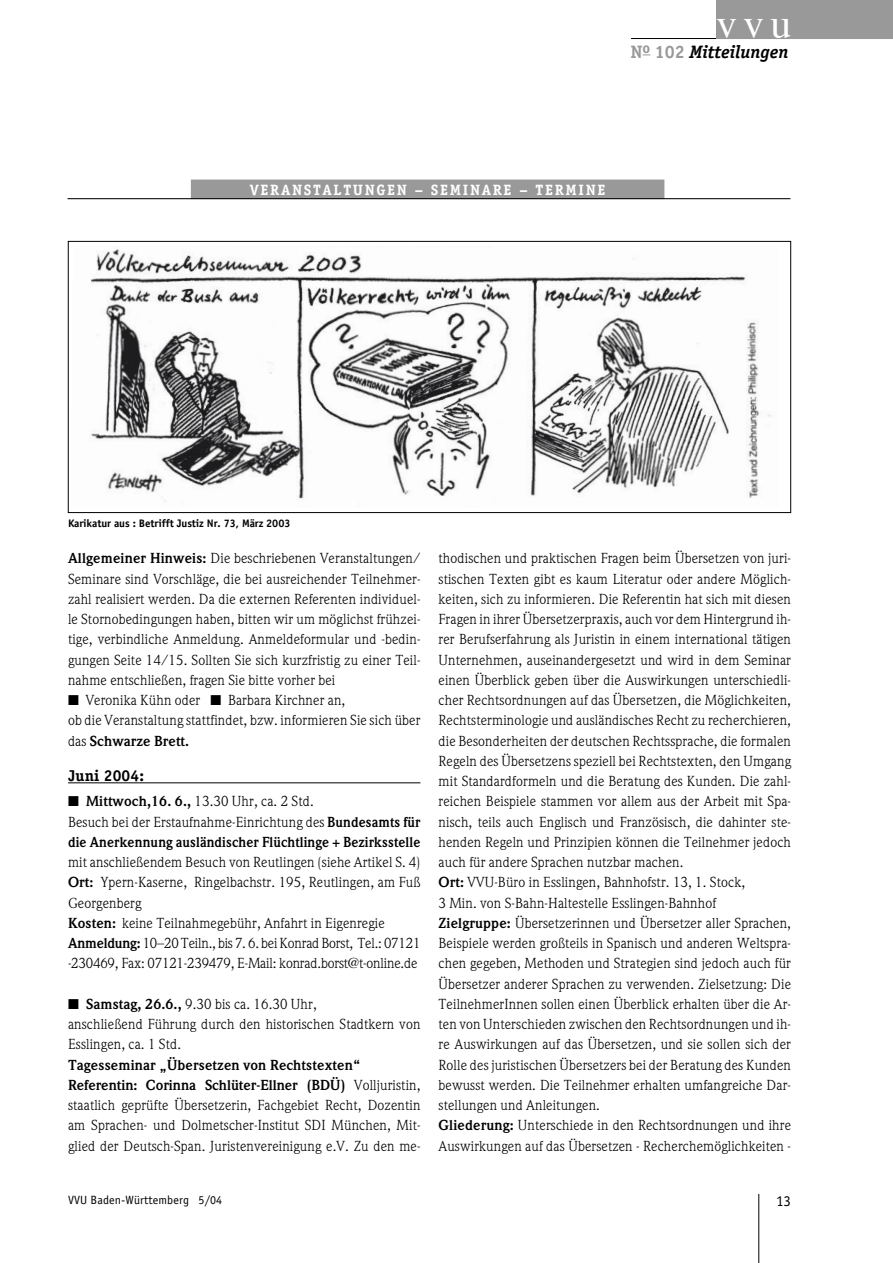
<style>
.page{position:relative;width:893px;height:1263px;background:#fff}
.page>*{position:absolute;margin:0;border:0;box-sizing:border-box;transform-origin:0 0}
.t1{font:42px "Times";color:#fff}
.t2{font:italic 700 18px "Officina Serif";color:#000}
.t3{font:700 15.75px "Officina Serif";letter-spacing:.01em;color:#000}
.t4{font:700 15px "Officina Serif";letter-spacing:.11em;color:#fff}
.t5{font:15px "Officina Sans";color:#000}
.t6{font:14.25px/20.2px "Weidemann";letter-spacing:.01em;color:#000}
.t7{font:700 14.25px/20.2px "Weidemann";letter-spacing:.01em;color:#000}
.t8{font:12px "Officina Sans";letter-spacing:.01em;color:#000}
.t9{font:700 10.95px "Officina Sans";letter-spacing:-.005em;color:#000}
.s1{font-style:normal;color:#999}
.s2{font-weight:700}
.s3{font-weight:400}
</style>
<div class="page">
<hr style="left:631px;top:38px;width:262px;height:1px;background:#000">
<div style="left:716px;top:0;width:177px;height:38px;background:#999"></div>
<hr style="left:68px;top:782px;width:352px;height:1px;background:#000">
<hr style="left:758px;top:1194px;width:1px;height:69px;background:#000">
<div style="left:191px;top:180px;width:473px;height:19px;background:#999"></div>
<hr style="left:68px;top:198px;width:722px;height:1px;background:#000">
<img style="left:90px;top:249px;width:681px;height:253px">
<div style="left:68px;top:241px;width:723px;height:272px;border:1px solid #000"></div>
<h1 class="t1" style="left:716px;top:6px;width:77px">vvu</h1>
<p class="t2" style="left:631px;top:45px;width:159px"><span class="s1">N</span><sup>o</sup> <span class="s1">102</span> Mitteilungen</p>
<p class="t4" style="left:250px;top:184px;width:357px">VERANSTALTUNGEN – SEMINARE – TERMINE</p>
<p class="t9" style="left:68px;top:519px;width:224px">Karikatur aus : Betrifft Justiz Nr. 73, März 2003</p>
<p class="t6" style="left:68px;top:550px;width:354px;text-align:justify"><span class="s2">Allgemeiner Hinweis:</span> Die beschriebenen Veranstaltungen/ Seminare sind Vorschläge, die bei ausreichender Teilnehmer&shy;zahl realisiert werden. Da die externen Referenten individuel&shy;le Stornobedingungen haben, bitten wir um möglichst frühzei&shy;tige, verbindliche Anmeldung. Anmeldeformular und -bedin&shy;gungen Seite 14/15. Sollten Sie sich kurzfristig zu einer Teil&shy;nahme entschließen, fragen Sie bitte vorher bei</p>
<p class="t6" style="left:68px;top:691px;width:354px">■ Veronika Kühn oder ■ Barbara Kirchner an,<br>ob die Veranstaltung stattfindet, bzw. informieren Sie sich über das <span class="s2">Schwarze Brett.</span></p>
<p class="t3" style="left:68px;top:770px;width:78px">Juni 2004:</p>
<p class="t7" style="left:68px;top:793px;width:354px">■ Mittwoch,16. 6., <span class="s3">13.30 Uhr, ca. 2 Std.<br>Besuch bei der Erstaufnahme-Einrichtung des</span> Bundesamts für die Anerkennung ausländischer Flüchtlinge + Bezirksstelle</p>
<p class="t6" style="left:68px;top:853px;width:354px">mit anschließendem Besuch von Reutlingen (siehe Artikel S. 4)<br><span class="s2">Ort:</span> Ypern-Kaserne, Ringelbachstr. 195, Reutlingen, am Fuß Georgenberg<br><span class="s2">Kosten:</span> keine Teilnahmegebühr, Anfahrt in Eigenregie <span class="s2">Anmeldung:</span> 10–20 Teiln., bis 7. 6. bei Konrad Borst, Tel.: 07121 -230469, Fax: 07121-239479, E-Mail: konrad.borst@t-online.de</p>
<p class="t6" style="left:68px;top:995px;width:354px">■ <span class="s2">Samstag, 26.6.,</span> 9.30 bis ca. 16.30 Uhr,<br>anschließend Führung durch den historischen Stadtkern von<br>Esslingen, ca. 1 Std.</p>
<p class="t6" style="left:68px;top:1056px;width:354px"><span class="s2">Tagesseminar „Übersetzen von Rechtstexten“ Referentin: Corinna Schlüter-Ellner (BDÜ)</span> Volljuristin, staatlich geprüfte Übersetzerin, Fachgebiet Recht, Dozentin am Sprachen- und Dolmetscher-Institut SDI München, Mit&shy;glied der Deutsch-Span. Juristenvereinigung e.V. Zu den me-</p>
<p class="t6" style="left:439px;top:550px;width:354px">thodischen und praktischen Fragen beim Übersetzen von juri&shy;stischen Texten gibt es kaum Literatur oder andere Möglich&shy;keiten, sich zu informieren. Die Referentin hat sich mit diesen Fragen in ihrer Übersetzerpraxis, auch vor dem Hintergrund ih&shy;rer Berufserfahrung als Juristin in einem international tätigen Unternehmen, auseinandergesetzt und wird in dem Seminar einen Überblick geben über die Auswirkungen unterschiedli&shy;cher Rechtsordnungen auf das Übersetzen, die Möglichkeiten, Rechtsterminologie und ausländisches Recht zu recherchieren, die Besonderheiten der deutschen Rechtssprache, die formalen Regeln des Übersetzens speziell bei Rechtstexten, den Umgang mit Standardformeln und die Beratung des Kunden. Die zahl&shy;reichen Beispiele stammen vor allem aus der Arbeit mit Spa&shy;nisch, teils auch Englisch und Französisch, die dahinter ste&shy;henden Regeln und Prinzipien können die Teilnehmer jedoch auch für andere Sprachen nutzbar machen.<br><span class="s2">Ort:</span> VVU-Büro in Esslingen, Bahnhofstr. 13, 1. Stock,<br>3 Min. von S-Bahn-Haltestelle Esslingen-Bahnhof <span class="s2">Zielgruppe:</span> Übersetzerinnen und Übersetzer aller Sprachen, Beispiele werden großteils in Spanisch und anderen Weltspra&shy;chen gegeben, Methoden und Strategien sind jedoch auch für Übersetzer anderer Sprachen zu verwenden. Zielsetzung: Die TeilnehmerInnen sollen einen Überblick erhalten über die Ar&shy;ten von Unterschieden zwischen den Rechtsordnungen und ih&shy;re Auswirkungen auf das Übersetzen, und sie sollen sich der Rolle des juristischen Übersetzers bei der Beratung des Kunden bewusst werden. Die Teilnehmer erhalten umfangreiche Dar&shy;stellungen und Anleitungen.<br><span class="s2">Gliederung:</span> Unterschiede in den Rechtsordnungen und ihre Auswirkungen auf das Übersetzen - Recherchemöglichkeiten -</p>
<p class="t8" style="left:68px;top:1195px;width:156px">VVU Baden-Württemberg 5/04</p>
<p class="t5" style="left:776px;top:1195px;width:16px">13</p>
</div>
